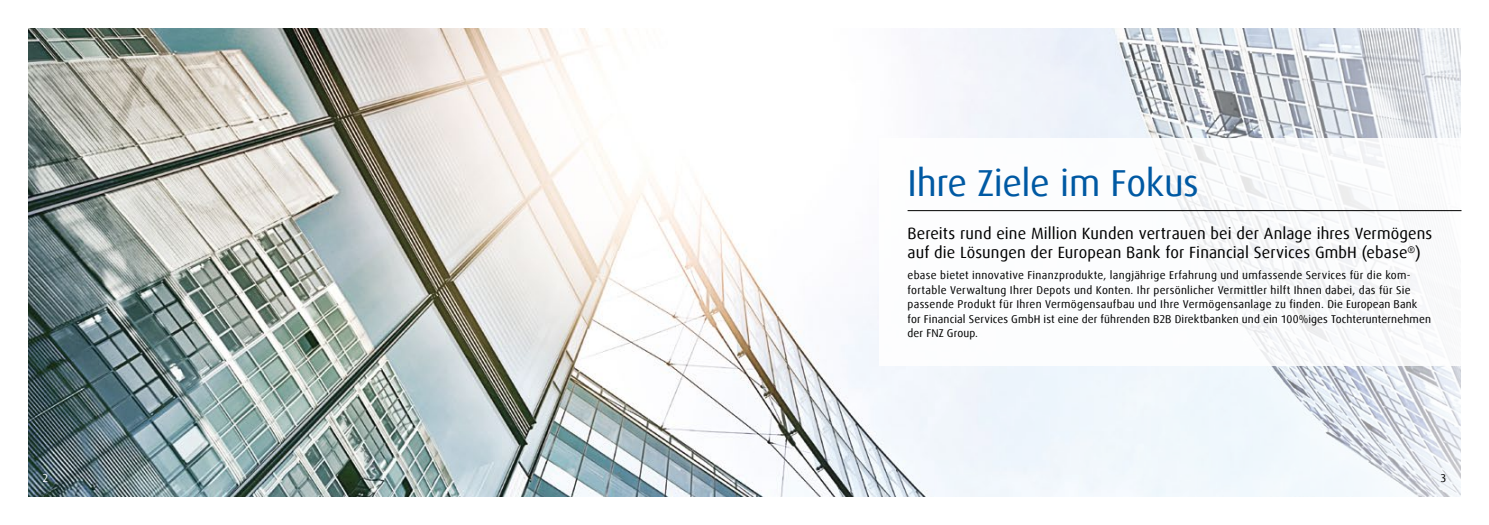
<style>
.page{position:relative;width:1489px;height:525px;background:#fff}
.page>*{position:absolute;margin:0;border:0;box-sizing:border-box;transform-origin:0 0}
.t1{font:37.5px "Dax Offc";letter-spacing:-.01em;color:#0059a3}
.t2{font:16.25px/19.4px "Dax Offc";letter-spacing:.005em;color:#000}
.t3{font:11.25px/14.4px "Dax Offc";letter-spacing:.02em;color:#000}
.t4{font:11.25px "Dax Offc";color:#fff}
</style>
<div class="page">
<img style="left:28px;top:28px;width:1432px;height:468px">
<div style="left:879px;top:138px;width:582px;height:227px;background:#fff"></div>
<hr style="left:907px;top:210px;width:554px;height:1px;background:#000">
<h1 class="t1" style="left:907px;top:159px;width:293px">Ihre Ziele im Fokus</h1>
<h2 class="t2" style="left:907px;top:223px;width:526px">Bereits rund eine Million Kunden vertrauen bei der Anlage ihres Vermögens auf die Lösungen der European Bank for Financial Services GmbH (ebase<sup>®</sup>)</h2>
<p class="t3" style="left:907px;top:268px;width:525px">ebase bietet innovative Finanzprodukte, langjährige Erfahrung und umfassende Services für die kom&shy;fortable Verwaltung Ihrer Depots und Konten. Ihr persönlicher Vermittler hilft Ihnen dabei, das für Sie passende Produkt für Ihren Vermögensaufbau und Ihre Vermögensanlage zu finden. Die European Bank for Financial Services GmbH ist eine der führenden B2B Direktbanken und ein 100%iges Tochterunternehmen der FNZ Group.</p>
<p class="t4" style="left:43px;top:471px;width:7px">2</p>
<p class="t3" style="left:1440px;top:471px;width:7px">3</p>
</div>
